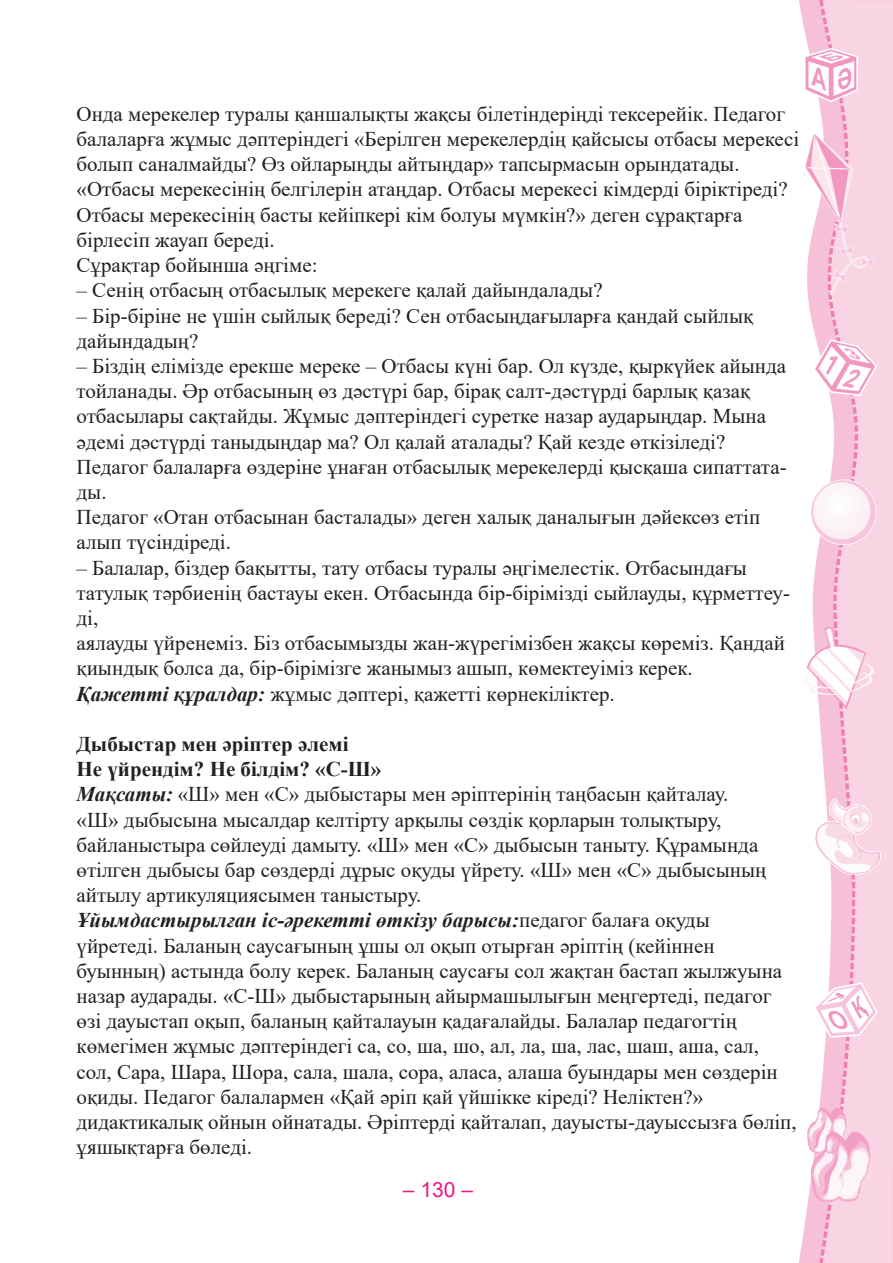
<style>
.page{position:relative;width:893px;height:1263px;background:#fff}
.page>*{position:absolute;margin:0;border:0;box-sizing:border-box;transform-origin:0 0}
.t1{font:21px/25.2px "Times New Roman";color:#231f20}
.t2{font:italic 700 21px "Times New Roman";color:#231f20}
.t3{font:700 21px "Times New Roman";color:#231f20}
.t4{font:21px "Arial";color:#eb1887}
.s1{font-weight:700;font-style:italic}
.s2{font-weight:400;font-style:normal}
</style>
<div class="page">
<img style="left:799px;top:0;width:94px;height:1263px">
<p class="t1" style="left:77px;top:101px;width:710px">Онда мерекелер туралы қаншалықты жақсы білетіндеріңді тексерейік. Педагог</p>
<p class="t1" style="left:77px;top:126px;width:724px">балаларға жұмыс дәптеріндегі «Берілген мерекелердің қайсысы отбасы мерекесі</p>
<p class="t1" style="left:77px;top:151px;width:664px">болып саналмайды? Өз ойларыңды айтыңдар» тапсырмасын орындатады.</p>
<p class="t1" style="left:77px;top:176px;width:713px">«Отбасы мерекесінің белгілерін атаңдар. Отбасы мерекесі кімдерді біріктіреді?</p>
<p class="t1" style="left:77px;top:201px;width:667px">Отбасы мерекесінің басты кейіпкері кім болуы мүмкін?» деген сұрақтарға</p>
<p class="t1" style="left:77px;top:227px;width:200px">бірлесіп жауап береді.</p>
<p class="t1" style="left:77px;top:252px;width:243px">Сұрақтар бойынша әңгіме:</p>
<p class="t1" style="left:77px;top:277px;width:528px">– Сенің отбасың отбасылық мерекеге қалай дайындалады?</p>
<p class="t1" style="left:77px;top:302px;width:678px">– Бір-біріне не үшін сыйлық береді? Сен отбасыңдағыларға қандай сыйлық</p>
<p class="t1" style="left:77px;top:327px;width:123px">дайындадың?</p>
<p class="t1" style="left:77px;top:353px;width:711px">– Біздің елімізде ерекше мереке – Отбасы күні бар. Ол күзде, қыркүйек айында</p>
<p class="t1" style="left:77px;top:378px;width:675px">тойланады. Әр отбасының өз дәстүрі бар, бірақ салт-дәстүрді барлық қазақ</p>
<p class="t1" style="left:77px;top:403px;width:691px">отбасылары сақтайды. Жұмыс дәптеріндегі суретке назар аударыңдар. Мына</p>
<p class="t1" style="left:77px;top:428px;width:650px">әдемі дәстүрді таныдыңдар ма? Ол қалай аталады? Қай кезде өткізіледі?</p>
<p class="t1" style="left:77px;top:453px;width:712px">Педагог балаларға өздеріне ұнаған отбасылық мерекелерді қысқаша сипаттата&shy;ды.</p>
<p class="t1" style="left:77px;top:504px;width:685px">Педагог «Отан отбасынан басталады» деген халық даналығын дәйексөз етіп</p>
<p class="t1" style="left:77px;top:529px;width:156px">алып түсіндіреді.</p>
<p class="t1" style="left:77px;top:554px;width:672px">– Балалар, біздер бақытты, тату отбасы туралы әңгімелестік. Отбасындағы</p>
<p class="t1" style="left:77px;top:579px;width:715px">татулық тәрбиенің бастауы екен. Отбасында бір-бірімізді сыйлауды, құрметтеу&shy;ді,</p>
<p class="t1" style="left:77px;top:630px;width:710px">аялауды үйренеміз. Біз отбасымызды жан-жүрегімізбен жақсы көреміз. Қандай</p>
<p class="t1" style="left:77px;top:655px;width:618px">қиындық болса да, бір-бірімізге жанымыз ашып, көмектеуіміз керек.</p>
<p class="t1" style="left:77px;top:680px;width:540px"><span class="s1">Қажетті құралдар:</span> жұмыс дәптері, қажетті көрнекіліктер.</p>
<p class="t3" style="left:77px;top:729px;width:274px">Дыбыстар мен әріптер әлемі</p>
<p class="t3" style="left:77px;top:754px;width:306px">Не үйрендім? Не білдім? «С-Ш»</p>
<p class="t1" style="left:77px;top:781px;width:653px"><span class="s1">Мақсаты:</span> «Ш» мен «С» дыбыстары мен әріптерінің таңбасын қайталау.</p>
<p class="t1" style="left:77px;top:806px;width:646px">«Ш» дыбысына мысалдар келтірту арқылы сөздік қорларын толықтыру,</p>
<p class="t1" style="left:77px;top:831px;width:683px">байланыстыра сөйлеуді дамыту. «Ш» мен «С» дыбысын таныту. Құрамында</p>
<p class="t1" style="left:77px;top:857px;width:691px">өтілген дыбысы бар сөздерді дұрыс оқуды үйрету. «Ш» мен «С» дыбысының</p>
<p class="t1" style="left:77px;top:882px;width:346px">айтылу артикуляциясымен таныстыру.</p>
<p class="t2" style="left:77px;top:906px;width:635px">Ұйымдастырылған іс-әрекетті өткізу барысы:<span class="s2">педагог балаға оқуды</span></p>
<p class="t1" style="left:77px;top:932px;width:639px">үйретеді. Баланың саусағының ұшы ол оқып отырған әріптің (кейіннен</p>
<p class="t1" style="left:77px;top:957px;width:707px">буынның) астында болу керек. Баланың саусағы сол жақтан бастап жылжуына</p>
<p class="t1" style="left:77px;top:983px;width:696px">назар аударады. «С-Ш» дыбыстарының айырмашылығын меңгертеді, педагог</p>
<p class="t1" style="left:77px;top:1008px;width:662px">өзі дауыстап оқып, баланың қайталауын қадағалайды. Балалар педагогтің</p>
<p class="t1" style="left:77px;top:1033px;width:684px">көмегімен жұмыс дәптеріндегі са, со, ша, шо, ал, ла, ша, лас, шаш, аша, сал,</p>
<p class="t1" style="left:77px;top:1058px;width:703px">сол, Сара, Шара, Шора, сала, шала, сора, аласа, алаша буындары мен сөздерін</p>
<p class="t1" style="left:77px;top:1083px;width:628px">оқиды. Педагог балалармен «Қай әріп қай үйшікке кіреді? Неліктен?»</p>
<p class="t1" style="left:77px;top:1109px;width:722px">дидактикалық ойнын ойнатады. Әріптерді қайталап, дауысты-дауыссызға бөліп,</p>
<p class="t1" style="left:77px;top:1134px;width:177px">ұяшықтарға бөледі.</p>
<p class="t4" style="left:403px;top:1175px;width:72px">– 130 –</p>
</div>
